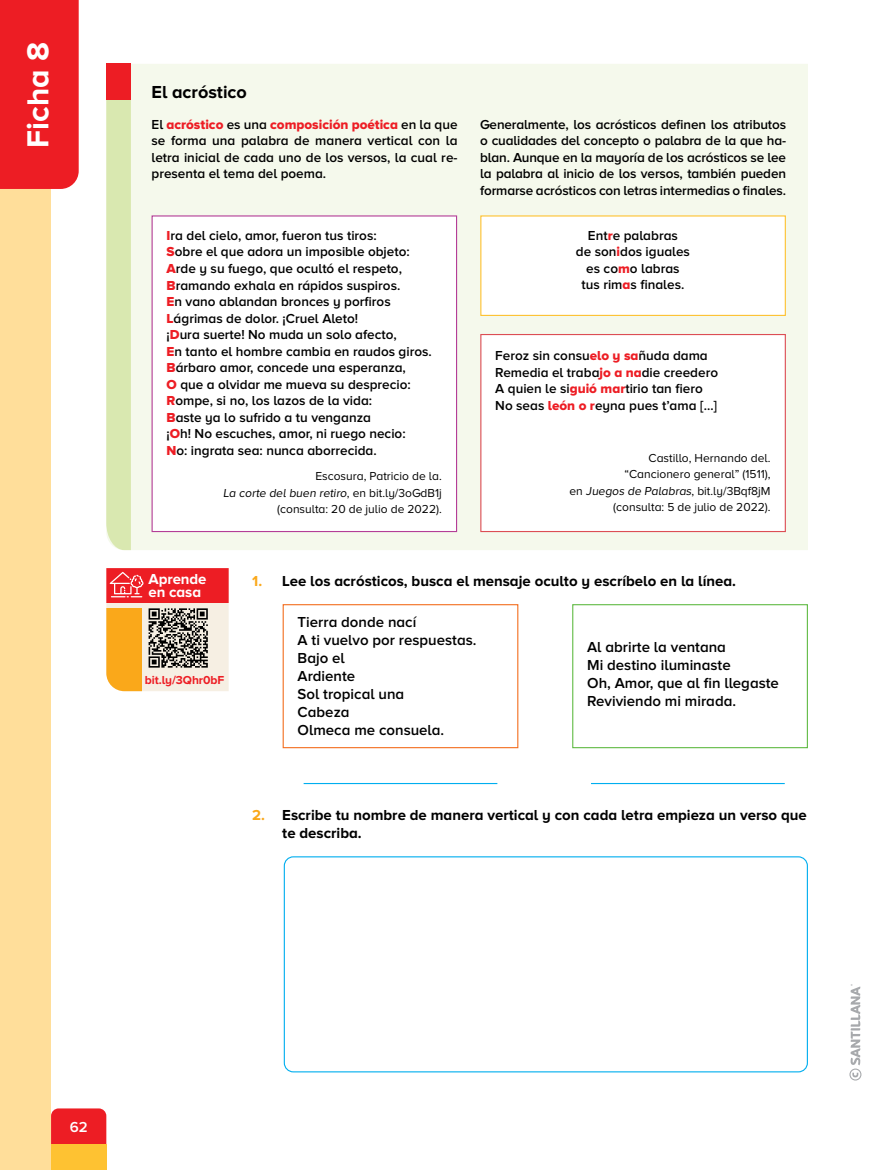
<style>
.page{position:relative;width:893px;height:1170px;background:#fff}
.page>*{position:absolute;margin:0;border:0;box-sizing:border-box;transform-origin:0 0}
.t1{font:700 31.5px "Proxima Nova A";color:#fff}
.t2{font:700 18px "Proxima Nova A";color:#000}
.t3{font:600 15px/18px "Proxima Nova A";color:#000}
.t4{font:700 15px/18px "Proxima Nova A";color:#000}
.t5{font:700 15px/13.5px "Proxima Nova A";letter-spacing:-.005em;color:#fff}
.t6{font:600 15px "Proxima Nova A";color:#fff}
.t7{font:600 13.5px/16.5px "Proxima Nova A";color:#000;text-align:justify}
.t8{font:13.5px "Proxima Nova A Extrabld";color:#ed1d24}
.t9{font:12px/16.5px "Proxima Nova A";color:#000;text-align:right}
.t10{font:700 12px "Proxima Nova A";letter-spacing:-.005em;color:#ed1d24}
.s1{font-family:"Proxima Nova A";font-weight:600;color:#000}
.s2{font-family:"Proxima Nova A Extrabld";font-weight:400;color:#ed1d24}
.s3{color:#faa81a}
</style>
<div class="page">
<div style="left:0;top:172px;width:51px;height:997px;background:#ffde9a"></div>
<div style="left:0;top:0;width:79px;height:189px;background:#ed1d24"></div>
<div style="left:51px;top:1108px;width:55px;height:36px;background:#ed1d24"></div>
<div style="left:51px;top:1144px;width:55px;height:25px;background:#fec232"></div>
<div style="left:131px;top:64px;width:677px;height:486px;background:#f5f9ec"></div>
<div style="left:106px;top:100px;width:25px;height:450px;background:#d9e8b0"></div>
<div style="left:106px;top:64px;width:25px;height:36px;background:#ed1d24"></div>
<div style="left:152px;top:215px;width:305px;height:317px;background:#fff;border:1px solid #b43e97"></div>
<div style="left:480px;top:215px;width:306px;height:101px;background:#fff;border:1px solid #fec232"></div>
<div style="left:480px;top:334px;width:306px;height:198px;background:#fff;border:1px solid #dc4e54"></div>
<div style="left:283px;top:604px;width:235px;height:144px;border:1px solid #f36f21"></div>
<div style="left:572px;top:604px;width:236px;height:144px;border:1px solid #62bb46"></div>
<hr style="left:304px;top:783px;width:193px;height:1px;background:#00aeef">
<hr style="left:591px;top:783px;width:194px;height:1px;background:#00aeef">
<div style="left:284px;top:856px;width:524px;height:216px;border:1px solid #00aeef;border-radius:9px"></div>
<svg style="left:106px;top:568px;width:123px;height:123px"></svg>
<svg style="left:849px;top:984px;width:12px;height:96px"></svg>
<h1 class="t1" style="left:20px;top:148px;width:107px;rotate:-90deg">Ficha 8</h1>
<h2 class="t2" style="left:152px;top:82px;width:97px">El acróstico</h2>
<p class="t8" style="left:152px;top:116px;width:307px"><span class="s1">El</span> acróstico <span class="s1">es una</span> composición poética <span class="s1">en la que</span></p>
<p class="t7" style="left:152px;top:132px;width:308px">se forma una palabra de manera vertical con la letra inicial de cada uno de los versos, la cual re&shy;presenta el tema del poema.</p>
<p class="t7" style="left:480px;top:115px;width:308px">Generalmente, los acrósticos definen los atributos o cualidades del concepto o palabra de la que ha&shy;blan. Aunque en la mayoría de los acrósticos se lee la palabra al inicio de los versos, también pueden formarse acrósticos con letras intermedias o finales.</p>
<p class="t7" style="left:167px;top:227px;width:267px;text-align:left"><span class="s2">I</span>ra del cielo, amor, fueron tus tiros:<br><span class="s2">S</span>obre el que adora un imposible objeto:<br><span class="s2">A</span>rde y su fuego, que ocultó el respeto, <span class="s2">B</span>ramando exhala en rápidos suspiros.<br><span class="s2">E</span>n vano ablandan bronces y porfiros <span class="s2">L</span>ágrimas de dolor. ¡Cruel Aleto!<br>¡<span class="s2">D</span>ura suerte! No muda un solo afecto,<br><span class="s2">E</span>n tanto el hombre cambia en raudos giros.<br><span class="s2">B</span>árbaro amor, concede una esperanza,<br><span class="s2">O</span> que a olvidar me mueva su desprecio:<br><span class="s2">R</span>ompe, si no, los lazos de la vida:<br><span class="s2">B</span>aste ya lo sufrido a tu venganza<br>¡<span class="s2">O</span>h! No escuches, amor, ni ruego necio:<br><span class="s2">N</span>o: ingrata sea: nunca aborrecida.</p>
<p class="t7" style="left:576px;top:227px;width:116px;text-align:center">Ent<span class="s2">r</span>e palabras<br>de son<span class="s2">i</span>dos iguales es co<span class="s2">m</span>o labras tus rim<span class="s2">a</span>s finales.</p>
<p class="t7" style="left:495px;top:347px;width:224px;text-align:left">Feroz sin consu<span class="s2">elo y sa</span>ñuda dama Remedia el traba<span class="s2">jo a na</span>die creedero A quien le si<span class="s2">guió mar</span>tirio tan fiero No seas <span class="s2">león o r</span>eyna pues t’ama […]</p>
<p class="t9" style="left:569px;top:449px;width:203px">Castillo, Hernando del.<br>“Cancionero general” (1511),<br>en Juegos de Palabras, bit.ly/3Bqf8jM (consulta: 5 de julio de 2022).</p>
<p class="t9" style="left:223px;top:468px;width:220px">Escosura, Patricio de la.<br>La corte del buen retiro, en bit.ly/3oGdB1j (consulta: 20 de julio de 2022).</p>
<p class="t5" style="left:149px;top:572px;width:60px">Aprende en casa</p>
<p class="t10" style="left:145px;top:673px;width:81px">bit.ly/3Qhr0bF</p>
<p class="t4" style="left:252px;top:572px;width:485px"><span class="s3">1.</span> Lee los acrósticos, busca el mensaje oculto y escríbelo en la línea.</p>
<p class="t3" style="left:298px;top:612px;width:180px">Tierra donde nací<br>A ti vuelvo por respuestas.<br>Bajo el<br>Ardiente<br>Sol tropical una<br>Cabeza<br>Olmeca me consuela.</p>
<p class="t3" style="left:587px;top:637px;width:193px">Al abrirte la ventana<br>Mi destino iluminaste<br>Oh, Amor, que al fin llegaste<br>Reviviendo mi mirada.</p>
<p class="t4" style="left:282px;top:806px;width:526px;text-indent:-30px"><span class="s3">2.</span> Escribe tu nombre de manera vertical y con cada letra empieza un verso que te describa.</p>
<p class="t6" style="left:70px;top:1118px;width:19px">62</p>
</div>
